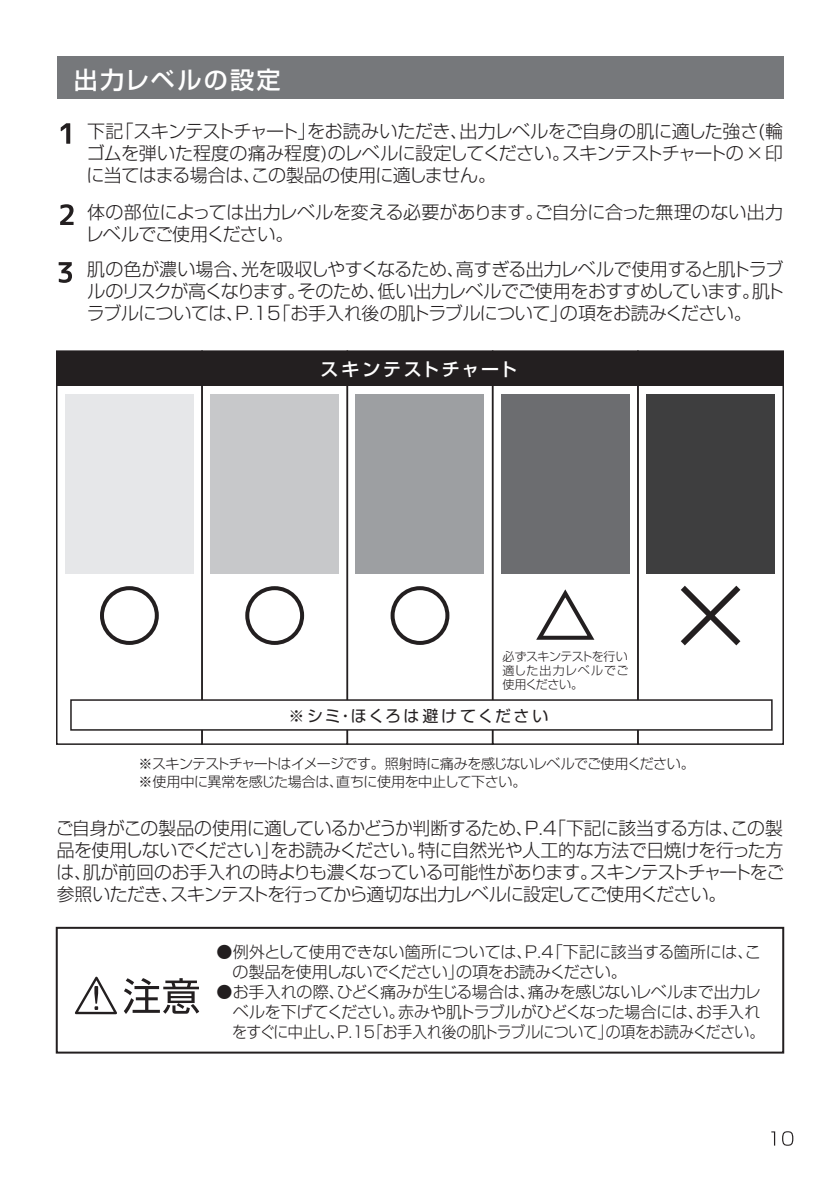
<style>
.page{position:relative;width:840px;height:1191px;background:#fff}
.page>*{position:absolute;margin:0;border:0;box-sizing:border-box;transform-origin:0 0}
.t1{font:500 24px "Shin Go Pr 5";letter-spacing:.1em;color:#fff}
.t2{font:300 18px/22px "Shin Go Pr 5";letter-spacing:-.035em;color:#231f20;text-align:justify}
.t3{font:500 18px "Shin Go Pr 5";letter-spacing:.145em;color:#fff}
.t4{font:300 16px/20px "Shin Go Pr 5";letter-spacing:-.02em;color:#231f20}
.t5{font:16px "Shin Go Pr 5";letter-spacing:.145em;color:#231f20}
.t6{font:300 14px/18px "Shin Go Pr 5";letter-spacing:-.035em;color:#231f20}
.t7{font:300 12px/14px "Shin Go Pr 5";letter-spacing:-.015em;color:#231f20;text-align:justify}
</style>
<div class="page">
<svg style="left:782px;top:1131px;width:10px;height:14px"></svg>
<div style="left:57px;top:57px;width:725px;height:42px;background:#76787b"></div>
<svg style="left:61px;top:123px;width:9px;height:21px"></svg>
<svg style="left:60px;top:204px;width:13px;height:21px"></svg>
<div style="left:56px;top:926px;width:727px;height:127px;border:2px solid #231f20"></div>
<svg style="left:75px;top:976px;width:124px;height:39px"></svg>
<svg style="left:59px;top:262px;width:13px;height:21px"></svg>
<div style="left:57px;top:351px;width:725px;height:34px;background:#231f20"></div>
<div style="left:65px;top:394px;width:128px;height:179px;background:#e6e7e9"></div>
<div style="left:210px;top:394px;width:128px;height:179px;background:#c7c8ca"></div>
<div style="left:355px;top:394px;width:129px;height:179px;background:#9d9fa2"></div>
<div style="left:501px;top:394px;width:128px;height:179px;background:#6c6d70"></div>
<div style="left:646px;top:394px;width:128px;height:179px;background:#3e3e3f"></div>
<svg style="left:680px;top:585px;width:60px;height:60px"></svg>
<div style="left:245px;top:586px;width:59px;height:59px;border:4px solid #231f20;border-radius:50%"></div>
<div style="left:390px;top:586px;width:59px;height:59px;border:4px solid #231f20;border-radius:50%"></div>
<svg style="left:536px;top:589px;width:59px;height:51px"></svg>
<div style="left:100px;top:586px;width:59px;height:59px;border:4px solid #231f20;border-radius:50%"></div>
<div style="left:56px;top:350px;width:147px;height:395px;border:2px solid #231f20"></div>
<div style="left:201px;top:350px;width:147px;height:395px;border:2px solid #231f20"></div>
<div style="left:346px;top:350px;width:147px;height:395px;border:2px solid #231f20"></div>
<div style="left:491px;top:350px;width:147px;height:395px;border:2px solid #231f20"></div>
<div style="left:636px;top:350px;width:147px;height:395px;border:2px solid #231f20"></div>
<div style="left:70px;top:699px;width:702px;height:31px;background:#fff;border:2px solid #231f20"></div>
<h1 class="t1" style="left:74px;top:60px;width:208px">出力レベルの設定</h1>
<p class="t2" style="left:86px;top:118px;width:697px">下記「スキンテストチャート」をお読みいただき、出力レベルをご自身の肌に適した強さ(輪ゴムを弾いた程度の痛み程度)のレベルに設定してください。スキンテストチャートの×印に当てはまる場合は、この製品の使用に適しません。</p>
<p class="t2" style="left:86px;top:199px;width:698px">体の部位によっては出力レベルを変える必要があります。ご自分に合った無理のない出力レベルでご使用ください。</p>
<p class="t2" style="left:87px;top:256px;width:698px">肌の色が濃い場合、光を吸収しやすくなるため、高すぎる出力レベルで使用すると肌トラブルのリスクが高くなります。そのため、低い出力レベルでご使用をおすすめしています。肌トラブルについては、P.15「お手入れ後の肌トラブルについて」の項をお読みください。</p>
<p class="t3" style="left:320px;top:354px;width:198px">スキンテストチャート</p>
<p class="t7" style="left:502px;top:649px;width:127px">必ずスキンテストを行い適した出力レベルでご使用ください。</p>
<p class="t5" style="left:288px;top:703px;width:261px">※シミ・ほくろは避けてください</p>
<p class="t6" style="left:138px;top:753px;width:557px">※スキンテストチャートはイメージです。照射時に痛みを感じないレベルでご使用ください。※使用中に異常を感じた場合は、直ちに使用を中止して下さい。</p>
<p class="t2" style="left:56px;top:815px;width:729px">ご自身がこの製品の使用に適しているかどうか判断するため、P.4「下記に該当する方は、この製品を使用しないでください」をお読みください。特に自然光や人工的な方法で日焼けを行った方は、肌が前回のお手入れの時よりも濃くなっている可能性があります。スキンテストチャートをご参照いただき、スキンテストを行ってから適切な出力レベルに設定してご使用ください。</p>
<p class="t4" style="left:216px;top:940px;width:545px">●例外として使用できない箇所については、P.4「下記に該当する箇所には、こ　の製品を使用しないでください」の項をお読みください。</p>
<p class="t4" style="left:216px;top:980px;width:549px;text-align:right">●お手入れの際、ひどく痛みが生じる場合は、痛みを感じないレベルまで出力レ　ベルを下げてください。赤みや肌トラブルがひどくなった場合には、お手入れをすぐに中止し、P.15「お手入れ後の肌トラブルについて」の項をお読みください。</p>
</div>
